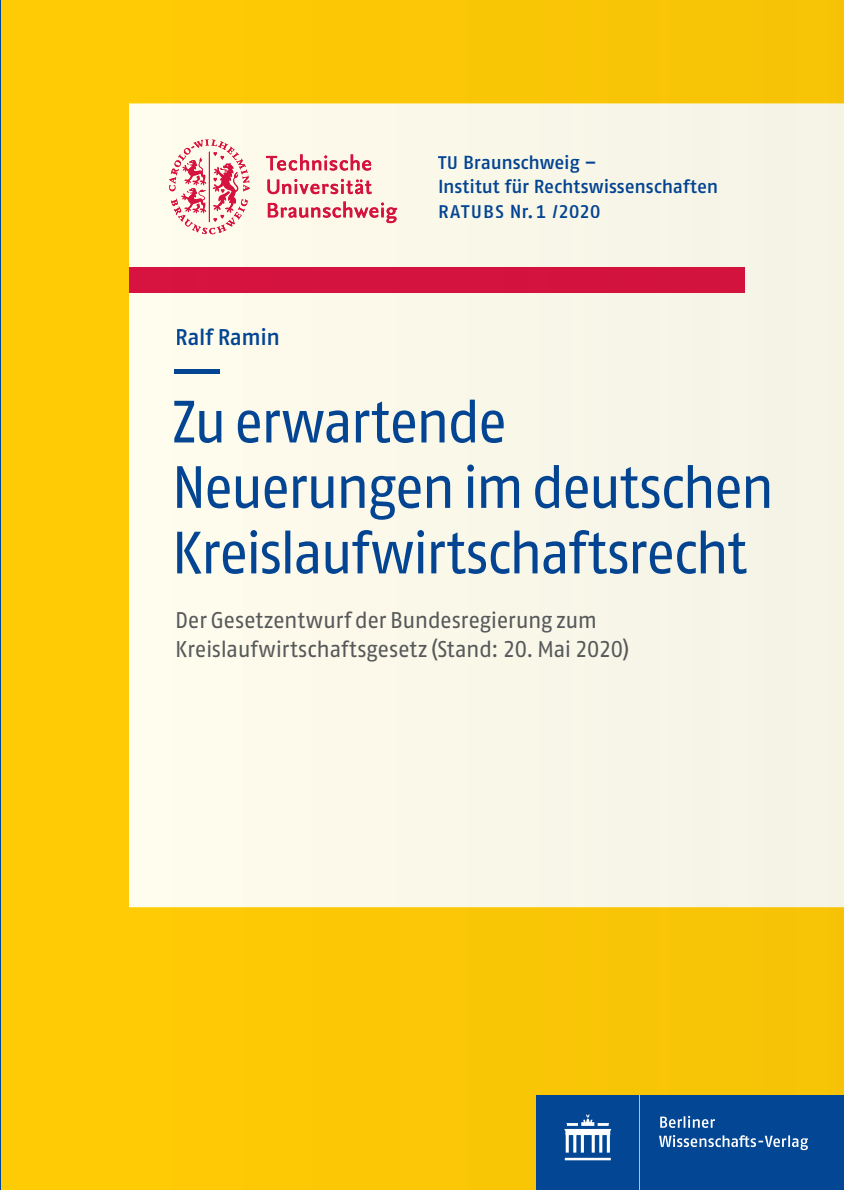
<style>
.page{position:relative;width:844px;height:1190px;background:#fff}
.page>*{position:absolute;margin:0;border:0;box-sizing:border-box;transform-origin:0 0}
.t1{font:22.75px/29.6px "Fago Pro";letter-spacing:-.025em;color:#57585a}
.t2{font:500 22.75px "Fago Pro";letter-spacing:-.02em;color:#034593}
.t3{font:500 18.9px/24.5px "Fago Pro";letter-spacing:-.01em;color:#034492}
.t4{font:500 18.2px "Fago Pro";letter-spacing:.04em;color:#034592}
.s1{color:#034694}
.s2{font-size:18.2px;color:#034593}
.s3{color:#034592}
.s4{color:#034593}
.s5{color:#034491}
.s6{font-size:18.9px;color:#034492}
.s7{color:#034492}
.s8{color:#58595b}
</style>
<div class="page">
<div style="left:0;top:0;width:843px;height:1190px;background:#ffcb04"></div>
<hr style="left:0;top:0;width:1px;height:1190px;background:#034694">
<div style="left:129px;top:104px;width:714px;height:803px;background:#f9f7e8"></div>
<div style="left:177px;top:328px;width:101px;height:17px;background:#fefced"></div>
<div style="left:175px;top:369px;width:45px;height:5px;background:#034593"></div>
<svg style="left:174px;top:400px;width:329px;height:43px"></svg>
<svg style="left:177px;top:464px;width:597px;height:56px"></svg>
<svg style="left:177px;top:465px;width:410px;height:55px"></svg>
<svg style="left:537px;top:530px;width:209px;height:44px"></svg>
<svg style="left:177px;top:530px;width:360px;height:44px"></svg>
<div style="left:177px;top:611px;width:420px;height:21px;background:#fcf9ea"></div>
<div style="left:177px;top:639px;width:451px;height:23px;background:#faf8e9"></div>
<div style="left:129px;top:267px;width:615px;height:25px;background:#d5133f"></div>
<div style="left:438px;top:156px;width:20px;height:13px;background:#faf8e9"></div>
<div style="left:465px;top:154px;width:131px;height:18px;background:#f9f7e8"></div>
<div style="left:439px;top:179px;width:277px;height:14px;background:#f8f6e8"></div>
<div style="left:439px;top:205px;width:64px;height:13px;background:#f9f7e8"></div>
<div style="left:505px;top:204px;width:28px;height:14px;background:#f9f7e8"></div>
<div style="left:537px;top:205px;width:62px;height:13px;background:#f8f6e8"></div>
<svg style="left:268px;top:201px;width:129px;height:22px"></svg>
<svg style="left:266px;top:154px;width:105px;height:17px"></svg>
<svg style="left:267px;top:179px;width:105px;height:16px"></svg>
<svg style="left:169px;top:139px;width:81px;height:95px"></svg>
<div style="left:640px;top:1096px;width:203px;height:94px;background:#034694"></div>
<div style="left:536px;top:1096px;width:102px;height:94px;background:#034694"></div>
<svg style="left:564px;top:1115px;width:47px;height:45px"></svg>
<svg style="left:659px;top:1116px;width:149px;height:34px"></svg>
<p class="t2" style="left:175px;top:329px;width:106px">Ra<span class="s1">lf</span> Ramin</p>
<p class="t3" style="left:438px;top:151px;width:282px"><span class="s2">TU</span> <span class="s3">Brau</span>nsch<span class="s3">we</span>ig –<br><span class="s4">In</span><span class="s3">stitut</span> für <span class="s3">Rec</span>htsw<span class="s5">is</span>sens<span class="s5">chaften</span></p>
<p class="t4" style="left:438px;top:205px;width:164px"><span class="s4">RA</span>TUBS <span class="s6">Nr.</span>1 <span class="s7">/2020</span></p>
<p class="t1" style="left:175px;top:607px;width:455px"><span class="s8">Der Gesetzentw</span>urf der Bundesregierung zum<br><span class="s8">Kreislaufwirtsc</span>haftsgesetz (Stand: 20. Mai 2020)</p>
</div>
